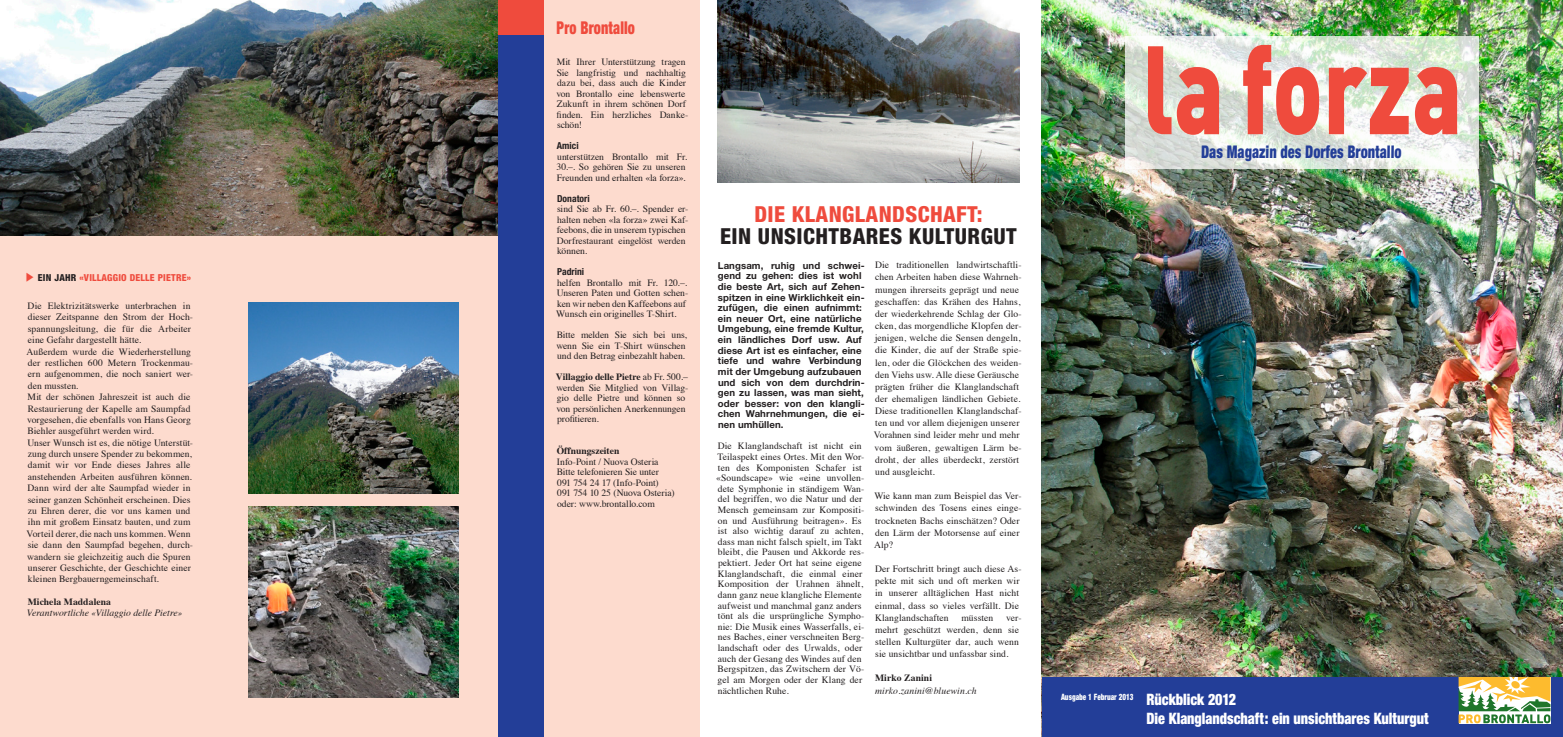
<style>
.page{position:relative;width:1563px;height:737px;background:#fff}
.page>*{position:absolute;margin:0;border:0;box-sizing:border-box;transform-origin:0 0}
.t1{font:900 123.46px "DIN";color:#ef4b3d;scale:.75 1}
.t2{font:800 condensed 22.05px "Helvetica Neue";letter-spacing:.02em;color:#231f20}
.t3{font:800 condensed 22.05px "Helvetica Neue";letter-spacing:.02em;color:#ef4b3d}
.t4{font:900 condensed 17.68px "Helvetica Neue";letter-spacing:.01em;color:#ef4b3d;scale:.8 1}
.t5{font:900 condensed 17.5px "Helvetica Neue";letter-spacing:.01em;color:#233e98;scale:.8 1}
.t6{font:900 condensed 15.75px "Helvetica Neue";letter-spacing:-.005em;color:#fff;scale:.9 1}
.t7{font:9.62px/12.2px "Times";letter-spacing:.01em;color:#231f20}
.t8{font:700 9.62px/10.6px "Helvetica Neue";letter-spacing:.01em;color:#231f20}
.t9{font:9.62px/10.5px "Times";letter-spacing:-.01em;color:#231f20}
.t10{font:italic 9.62px "Times";letter-spacing:.005em;color:#231f20}
.t11{font:700 9.62px "Times";letter-spacing:.005em;color:#231f20}
.t12{font:800 condensed 9.62px "Helvetica Neue";letter-spacing:.025em;color:#ef4b3d}
.t13{font:700 condensed 9.62px "Helvetica Neue";color:#231f20}
.t14{font:900 condensed 8.75px "Helvetica Neue";color:#fff;scale:.8 1}
.s1{color:#231f20}
.s2{font-weight:700}
.s3{font-size:15.75px}
</style>
<div class="page">
<div style="left:0;top:0;width:699px;height:737px;background:#fddbce"></div>
<img style="left:0;top:0;width:498px;height:235px">
<img style="left:1042px;top:0;width:521px;height:677px">
<div style="left:1042px;top:677px;width:521px;height:60px;background:#233e98"></div>
<svg style="left:1125px;top:36px;width:353px;height:132px"></svg>
<svg style="left:1458px;top:677px;width:92px;height:46px;background:#c6c688"></svg>
<div style="left:498px;top:35px;width:45px;height:702px;background:#233e98"></div>
<div style="left:498px;top:0;width:45px;height:35px;background:#ef4b3d"></div>
<img style="left:717px;top:0;width:302px;height:182px">
<img style="left:249px;top:506px;width:210px;height:191px">
<img style="left:249px;top:303px;width:210px;height:191px">
<p class="t12" style="left:26px;top:271px;width:167px">◆ <span class="s1">EIN JAHR</span> «VILLAGGIO DELLE PIETRE»</p>
<p class="t7" style="left:27px;top:299px;width:168px;line-height:11.4px">Die Elektrizitätswerke unterbrachen in dieser Zeitspanne den Strom der Hoch&shy;spannungsleitung, die für die Arbeiter eine Gefahr dargestellt hätte.<br>Außerdem wurde die Wiederherstellung der restlichen 600 Metern Trockenmau&shy;ern aufgenommen, die noch saniert wer&shy;den mussten.<br>Mit der schönen Jahreszeit ist auch die Restaurierung der Kapelle am Saumpfad vorgesehen, die ebenfalls von Hans Georg Biehler ausgeführt werden wird.<br>Unser Wunsch ist es, die nötige Unterstüt&shy;zung durch unsere Spender zu bekommen, damit wir vor Ende dieses Jahres alle anstehenden Arbeiten ausführen können.<br>Dann wird der alte Saumpfad wieder in seiner ganzen Schönheit erscheinen. Dies zu Ehren derer, die vor uns kamen und ihn mit großem Einsatz bauten, und zum Vorteil derer, die nach uns kommen. Wenn sie dann den Saumpfad begehen, durch&shy;wandern sie gleichzeitig auch die Spuren unserer Geschichte, der Geschichte einer kleinen Bergbauerngemeinschaft.</p>
<p class="t11" style="left:28px;top:592px;width:85px">Michela Maddalena</p>
<p class="t10" style="left:27px;top:605px;width:157px">Verantwortliche «Villaggio delle Pietre»</p>
<h3 class="t4" style="left:556px;top:17px;width:99px">Pro Brontallo</h3>
<p class="t7" style="left:556px;top:56px;width:133px;line-height:10.5px">Mit Ihrer Unterstützung tragen<br>Sie langfristig und nachhaltig dazu bei, dass auch die Kinder von Brontallo eine lebenswerte<br>Zukunft in ihrem schönen Dorf finden. Ein herzliches Danke&shy;schön!</p>
<p class="t13" style="left:557px;top:140px;width:23px">Amici</p>
<p class="t7" style="left:556px;top:150px;width:132px;line-height:10.5px">unterstützen Brontallo mit Fr.<br>30.–. So gehören Sie zu unseren<br>Freunden und erhalten «la forza».</p>
<p class="t13" style="left:557px;top:193px;width:34px">Donatori</p>
<p class="t7" style="left:557px;top:203px;width:133px;line-height:10.5px">sind Sie ab Fr. 60.–. Spender er&shy;halten neben «la forza» zwei Kaf&shy;feebons, die in unserem typischen<br>Dorfrestaurant eingelöst werden können.</p>
<p class="t13" style="left:557px;top:266px;width:29px">Padrini</p>
<p class="t7" style="left:556px;top:276px;width:133px;line-height:10.5px">helfen Brontallo mit Fr. 120.–.<br>Unseren Paten und Gotten schen&shy;ken wir neben den Kaffeebons auf<br>Wunsch ein originelles T-Shirt.</p>
<p class="t7" style="left:556px;top:329px;width:132px;line-height:10.5px">Bitte melden Sie sich bei uns, wenn Sie ein T-Shirt wünschen und den Betrag einbezahlt haben.</p>
<p class="t7" style="left:556px;top:371px;width:134px;line-height:10.5px"><span class="s2">Villaggio delle Pietre</span> ab Fr. 500.– werden Sie Mitglied von Villag&shy;gio delle Pietre und können so von persönlichen Anerkennungen profitieren.</p>
<p class="t11" style="left:557px;top:441px;width:64px">Öffnungszeiten</p>
<p class="t9" style="left:557px;top:455px;width:119px">Info-Point / Nuova Osteria<br>Bitte telefonieren Sie unter<br>091 754 24 17 (Info-Point)<br>091 754 10 25 (Nuova Osteria) oder: www.brontallo.com</p>
<h2 class="t3" style="left:754px;top:200px;width:230px">DIE KLANGLANDSCHAFT:</h2>
<h2 class="t2" style="left:720px;top:222px;width:298px">EIN UNSICHTBARES KULTURGUT</h2>
<p class="t8" style="left:718px;top:260px;width:148px">Langsam, ruhig und schwei&shy;gend zu gehen: dies ist wohl die beste Art, sich auf Zehen&shy;spitzen in eine Wirklichkeit ein&shy;zufügen, die einen aufnimmt: ein neuer Ort, eine natürliche<br>Umgebung, eine fremde Kultur, ein ländliches Dorf usw. Auf diese Art ist es einfacher, eine tiefe und wahre Verbindung mit der Umgebung aufzubauen und sich von dem durchdrin&shy;gen zu lassen, was man sieht, oder besser: von den klangli&shy;chen Wahrnehmungen, die ei&shy;nen umhüllen.</p>
<p class="t7" style="left:716px;top:440px;width:150px;line-height:10.6px">Die Klanglandschaft ist nicht ein Teilaspekt eines Ortes. Mit den Wor&shy;ten des Komponisten Schafer ist «Soundscape» wie «eine unvollen&shy;dete Symphonie in ständigem Wan&shy;del begriffen, wo die Natur und der Mensch gemeinsam zur Kompositi&shy;on und Ausführung beitragen». Es ist also wichtig darauf zu achten, dass man nicht falsch spielt, im Takt bleibt, die Pausen und Akkorde res&shy;pektiert. Jeder Ort hat seine eigene Klanglandschaft, die einmal einer Komposition der Urahnen ähnelt, dann ganz neue klangliche Elemente aufweist und manchmal ganz anders tönt als die ursprüngliche Sympho&shy;nie: Die Musik eines Wasserfalls, ei&shy;nes Baches, einer verschneiten Berg&shy;landschaft oder des Urwalds, oder auch der Gesang des Windes auf den Bergspitzen, das Zwitschern der Vö&shy;gel am Morgen oder der Klang der nächtlichen Ruhe.</p>
<p class="t7" style="left:874px;top:258px;width:149px">Die traditionellen landwirtschaftli&shy;chen Arbeiten haben diese Wahrneh&shy;mungen ihrerseits geprägt und neue geschaffen: das Krähen des Hahns, der wiederkehrende Schlag der Glo&shy;cken, das morgendliche Klopfen der&shy;jenigen, welche die Sensen dengeln, die Kinder, die auf der Straße spie&shy;len, oder die Glöckchen des weiden&shy;den Viehs usw. Alle diese Geräusche prägten früher die Klanglandschaft der ehemaligen ländlichen Gebiete.<br>Diese traditionellen Klanglandschaf&shy;ten und vor allem diejenigen unserer Vorahnen sind leider mehr und mehr vom äußeren, gewaltigen Lärm be&shy;droht, der alles überdeckt, zerstört und ausgleicht.</p>
<p class="t7" style="left:874px;top:489px;width:149px">Wie kann man zum Beispiel das Ver&shy;schwinden des Tosens eines einge&shy;trockneten Bachs einschätzen? Oder den Lärm der Motorsense auf einer<br>Alp?</p>
<p class="t7" style="left:875px;top:562px;width:148px">Der Fortschritt bringt auch diese As&shy;pekte mit sich und oft merken wir in unserer alltäglichen Hast nicht einmal, dass so vieles verfällt. Die<br>Klanglandschaften</p>
<p class="t7" style="left:961px;top:610px;width:34px">müssten</p>
<p class="t7" style="left:875px;top:610px;width:148px;text-indent:131px">ver&shy;mehrt geschützt werden, denn sie stellen Kulturgüter dar, auch wenn sie unsichtbar und unfassbar sind.</p>
<p class="t11" style="left:875px;top:669px;width:58px">Mirko Zanini</p>
<p class="t10" style="left:875px;top:682px;width:103px">mirko.zanini@bluewin.ch</p>
<h1 class="t1" style="left:1142px;top:7px;width:427px">la forza</h1>
<h3 class="t5" style="left:1201px;top:141px;width:252px">Das Magazin des Dorfes Brontallo</h3>
<p class="t14" style="left:1061px;top:691px;width:221px">Ausgabe 1 Februar 2013 <span class="s3">Rückblick 2012</span></p>
<h3 class="t6" style="left:1146px;top:709px;width:315px">Die Klanglandschaft: ein unsichtbares Kulturgut</h3>
</div>
